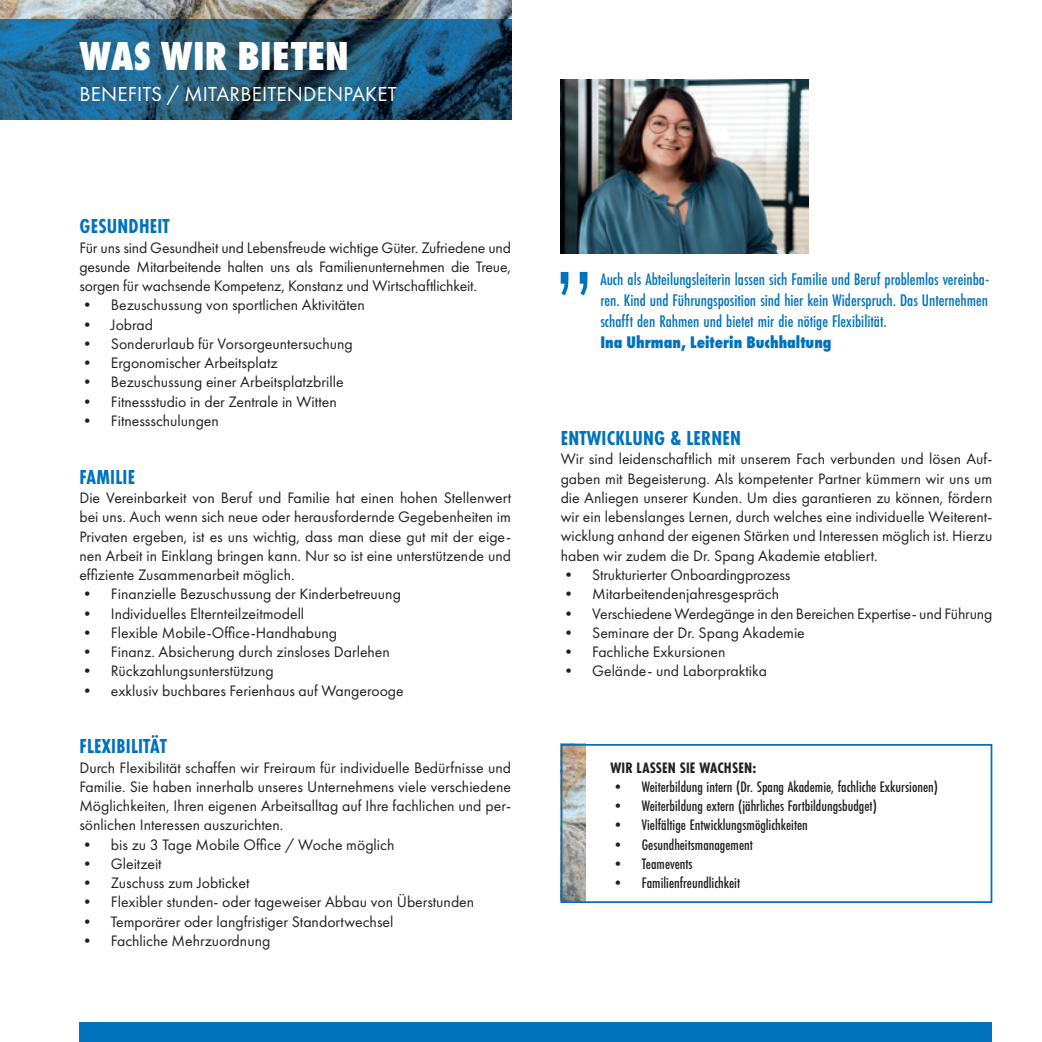
<style>
.page{position:relative;width:1042px;height:1042px;background:#fff}
.page>*{position:absolute;margin:0;border:0;box-sizing:border-box;transform-origin:0 0}
.t1{font:800 42px "Futura PT Cond";letter-spacing:.01em;color:#fff}
.t2{font:700 21px "Futura PT Cond";letter-spacing:.01em;color:#0072bc}
.t3{font:21px "Futura PT";letter-spacing:.01em;color:#fff}
.t4{font:500 17.5px/21px "Futura PT Cond";color:#0072bc;text-align:justify}
.t5{font:800 17.5px "Futura PT Cond";color:#0072bc}
.t6{font:15.75px/19.2px "Futura PT";color:#231f20;text-align:justify}
.t7{font:500 15.75px "Futura PT Cond";color:#231f20}
.t8{font:700 15.75px "Futura PT Cond";letter-spacing:.01em;color:#231f20}
</style>
<div class="page">
<img style="left:0;top:0;width:511px;height:119px">
<img style="left:561px;top:79px;width:248px;height:174px">
<svg style="left:561px;top:272px;width:26px;height:23px"></svg>
<img style="left:564px;top:747px;width:21px;height:153px">
<div style="left:561px;top:744px;width:431px;height:159px;border:2px solid #0072bc"></div>
<div style="left:79px;top:1022px;width:913px;height:20px;background:#0072bc"></div>
<h1 class="t1" style="left:80px;top:31px;width:271px">WAS WIR BIETEN</h1>
<h2 class="t3" style="left:79px;top:82px;width:319px">BENEFITS / MITARBEITENDENPAKET</h2>
<h2 class="t2" style="left:79px;top:214px;width:92px">GESUNDHEIT</h2>
<p class="t6" style="left:79px;top:238px;width:433px">Für uns sind Gesundheit und Lebensfreude wichtige Güter. Zufriedene und gesunde Mitarbeitende halten uns als Familienunternehmen die Treue, sorgen für wachsende Kompetenz, Konstanz und Wirtschaftlichkeit.</p>
<p class="t6" style="left:79px;top:295px;width:287px">• Bezuschussung von sportlichen Aktivitäten</p>
<p class="t6" style="left:79px;top:315px;width:75px">• Jobrad</p>
<p class="t6" style="left:79px;top:334px;width:275px">• Sonderurlaub für Vorsorgeuntersuchung</p>
<p class="t6" style="left:79px;top:353px;width:200px">• Ergonomischer Arbeitsplatz</p>
<p class="t6" style="left:79px;top:372px;width:266px">• Bezuschussung einer Arbeitsplatzbrille</p>
<p class="t6" style="left:79px;top:392px;width:259px">• Fitnessstudio in der Zentrale in Witten</p>
<p class="t6" style="left:79px;top:411px;width:141px">• Fitnessschulungen</p>
<h2 class="t2" style="left:79px;top:464px;width:57px">FAMILIE</h2>
<p class="t6" style="left:79px;top:488px;width:433px">Die Vereinbarkeit von Beruf und Familie hat einen hohen Stellenwert bei uns. Auch wenn sich neue oder herausfordernde Gegebenheiten im Privaten ergeben, ist es uns wichtig, dass man diese gut mit der eige&shy;nen Arbeit in Einklang bringen kann. Nur so ist eine unterstützende und effiziente Zusammenarbeit möglich.</p>
<p class="t6" style="left:79px;top:584px;width:323px">• Finanzielle Bezuschussung der Kinderbetreuung</p>
<p class="t6" style="left:79px;top:603px;width:226px">• Individuelles Elternteilzeitmodell</p>
<p class="t6" style="left:79px;top:623px;width:259px">• Flexible Mobile-Office-Handhabung</p>
<p class="t6" style="left:79px;top:642px;width:312px">• Finanz. Absicherung durch zinsloses Darlehen</p>
<p class="t6" style="left:79px;top:661px;width:196px">• Rückzahlungsunterstützung</p>
<p class="t6" style="left:79px;top:680px;width:326px">• exklusiv buchbares Ferienhaus auf Wangerooge</p>
<h2 class="t2" style="left:79px;top:734px;width:89px">FLEXIBILITÄT</h2>
<p class="t6" style="left:79px;top:757px;width:433px">Durch Flexibilität schaffen wir Freiraum für individuelle Bedürfnisse und Familie. Sie haben innerhalb unseres Unternehmens viele verschiedene Möglichkeiten, Ihren eigenen Arbeitsalltag auf Ihre fachlichen und per&shy;sönlichen Interessen auszurichten.</p>
<p class="t6" style="left:79px;top:834px;width:317px">• bis zu 3 Tage Mobile Office / Woche möglich</p>
<p class="t6" style="left:79px;top:854px;width:84px">• Gleitzeit</p>
<p class="t6" style="left:79px;top:873px;width:171px">• Zuschuss zum Jobticket</p>
<p class="t6" style="left:79px;top:892px;width:396px">• Flexibler stunden- oder tageweiser Abbau von Überstunden</p>
<p class="t6" style="left:79px;top:911px;width:315px">• Temporärer oder langfristiger Standortwechsel</p>
<p class="t6" style="left:79px;top:931px;width:192px">• Fachliche Mehrzuordnung</p>
<p class="t4" style="left:600px;top:269px;width:391px">Auch als Abteilungsleiterin lassen sich Familie und Beruf problemlos vereinba&shy;ren. Kind und Führungsposition sind hier kein Widerspruch. Das Unternehmen schafft den Rahmen und bietet mir die nötige Flexibilität.</p>
<p class="t5" style="left:600px;top:332px;width:233px">Ina Uhrman, Leiterin Buchhaltung</p>
<h2 class="t2" style="left:561px;top:426px;width:182px">ENTWICKLUNG &amp; LERNEN</h2>
<p class="t6" style="left:561px;top:449px;width:433px">Wir sind leidenschaftlich mit unserem Fach verbunden und lösen Auf&shy;gaben mit Begeisterung. Als kompetenter Partner kümmern wir uns um die Anliegen unserer Kunden. Um dies garantieren zu können, fördern wir ein lebenslanges Lernen, durch welches eine individuelle Weiterent&shy;wicklung anhand der eigenen Stärken und Interessen möglich ist. Hierzu haben wir zudem die Dr. Spang Akademie etabliert.</p>
<p class="t6" style="left:561px;top:565px;width:231px">• Strukturierter Onboardingprozess</p>
<p class="t6" style="left:561px;top:584px;width:220px">• Mitarbeitendenjahresgespräch</p>
<p class="t6" style="left:561px;top:603px;width:433px">• Verschiedene Werdegänge in den Bereichen Expertise- und Führung</p>
<p class="t6" style="left:561px;top:623px;width:246px">• Seminare der Dr. Spang Akademie</p>
<p class="t6" style="left:561px;top:642px;width:166px">• Fachliche Exkursionen</p>
<p class="t6" style="left:561px;top:661px;width:208px">• Gelände- und Laborpraktika</p>
<p class="t8" style="left:610px;top:758px;width:147px">WIR LASSEN SIE WACHSEN:</p>
<p class="t7" style="left:610px;top:777px;width:329px">• Weiterbildung intern (Dr. Spang Akademie, fachliche Exkursionen)</p>
<p class="t7" style="left:610px;top:796px;width:268px">• Weiterbildung extern (jährliches Fortbildungsbudget)</p>
<p class="t7" style="left:610px;top:816px;width:199px">• Vielfältige Entwicklungsmöglichkeiten</p>
<p class="t7" style="left:610px;top:835px;width:144px">• Gesundheitsmanagement</p>
<p class="t7" style="left:610px;top:854px;width:84px">• Teamevents</p>
<p class="t7" style="left:610px;top:873px;width:131px">• Familienfreundlichkeit</p>
</div>
